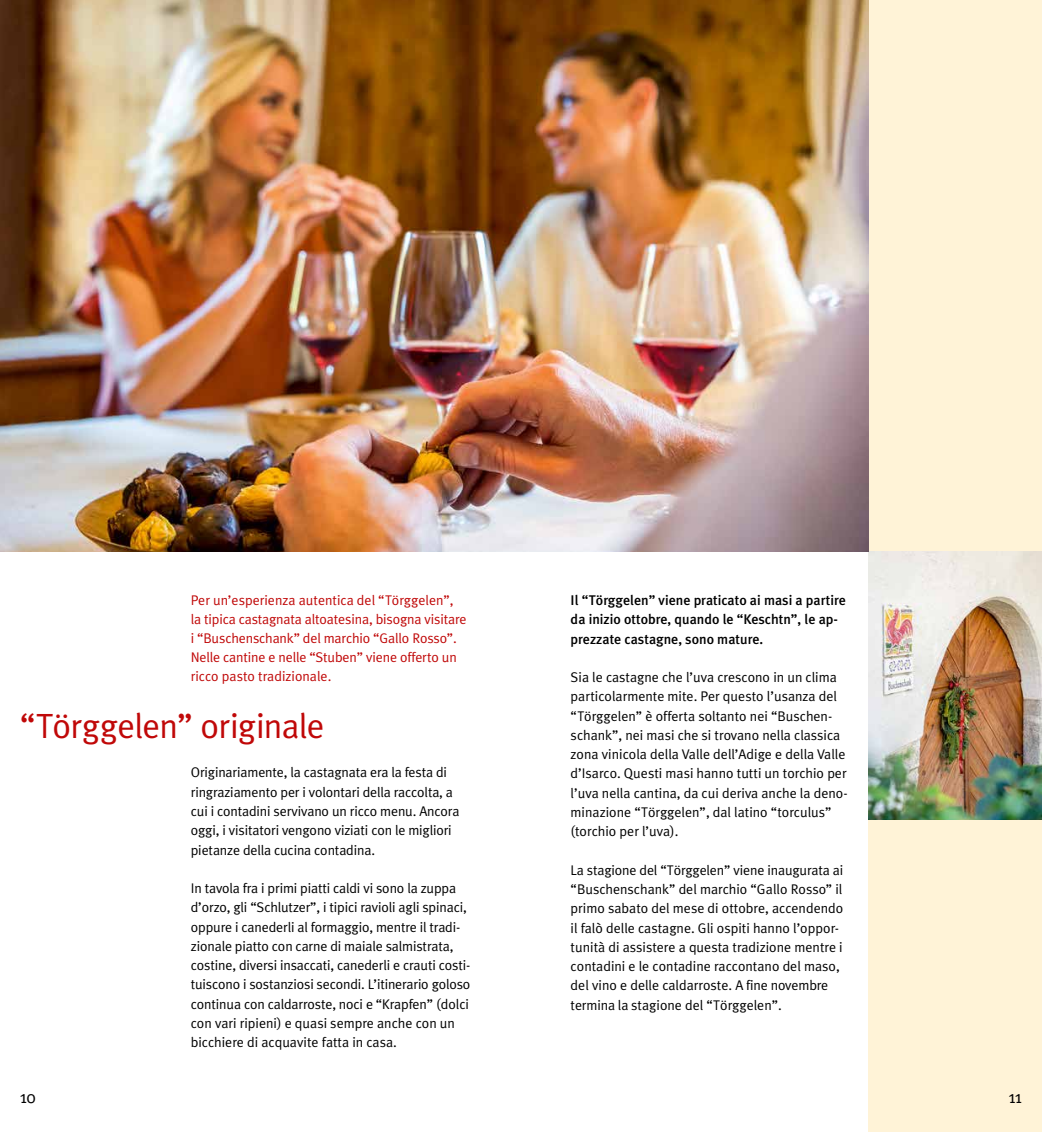
<style>
.page{position:relative;width:1042px;height:1132px;background:#fff}
.page>*{position:absolute;margin:0;border:0;box-sizing:border-box;transform-origin:0 0}
.t1{font:35px "Meta Plus Normal";letter-spacing:-.02em;color:#c00808}
.t2{font:17.5px "Meta Plus Normal";color:#000}
.t3{font:14px/19.2px "Meta Plus Normal";color:#000}
.t4{font:14px/19.1px "Meta Plus Normal";letter-spacing:-.01em;color:#c00808}
.t5{font:500 14px/19.2px "Meta Plus";color:#000}
</style>
<div class="page">
<div style="left:868px;top:0;width:174px;height:1131px;background:#fff3d7"></div>
<img style="left:868px;top:551px;width:174px;height:268px">
<img style="left:0;top:0;width:868px;height:551px">
<p class="t4" style="left:191px;top:590px;width:277px">Per un’esperienza autentica del “Törggelen”, la tipica castagnata altoatesina, bisogna visitare i “Buschenschank” del marchio “Gallo Rosso”.<br>Nelle cantine e nelle “Stuben” viene offerto un ricco pasto tradizionale.</p>
<h1 class="t1" style="left:20px;top:705px;width:306px">“Törggelen” originale</h1>
<p class="t3" style="left:191px;top:762px;width:270px">Originariamente, la castagnata era la festa di ringraziamento per i volontari della raccolta, a cui i contadini servivano un ricco menu. Ancora oggi, i visitatori vengono viziati con le migliori pietanze della cucina contadina.</p>
<p class="t3" style="left:191px;top:878px;width:281px">In tavola fra i primi piatti caldi vi sono la zuppa d’orzo, gli “Schlutzer”, i tipici ravioli agli spinaci, oppure i canederli al formaggio, mentre il tradi&shy;zionale piatto con carne di maiale salmistrata, costine, diversi insaccati, canederli e crauti costi&shy;tuiscono i sostanziosi secondi. L’itinerario goloso continua con caldarroste, noci e “Krapfen” (dolci con vari ripieni) e quasi sempre anche con un bicchiere di acquavite fatta in casa.</p>
<p class="t5" style="left:571px;top:590px;width:277px">Il “Törggelen” viene praticato ai masi a partire da inizio ottobre, quando le “Keschtn”, le ap&shy;prezzate castagne, sono mature.</p>
<p class="t3" style="left:571px;top:667px;width:278px">Sia le castagne che l’uva crescono in un clima particolarmente mite. Per questo l’usanza del “Törggelen” è offerta soltanto nei “Buschen&shy;schank”, nei masi che si trovano nella classica zona vinicola della Valle dell’Adige e della Valle d’Isarco. Questi masi hanno tutti un torchio per l’uva nella cantina, da cui deriva anche la deno&shy;minazione “Törggelen”, dal latino “torculus” (torchio per l’uva).</p>
<p class="t3" style="left:571px;top:859px;width:274px">La stagione del “Törggelen” viene inaugurata ai “Buschenschank” del marchio “Gallo Rosso” il primo sabato del mese di ottobre, accendendo il falò delle castagne. Gli ospiti hanno l’oppor&shy;tunità di assistere a questa tradizione mentre i contadini e le contadine raccontano del maso, del vino e delle caldarroste. A fine novembre termina la stagione del “Törggelen”.</p>
<p class="t2" style="left:20px;top:1086px;width:18px">10</p>
<p class="t2" style="left:1008px;top:1086px;width:15px">11</p>
</div>
